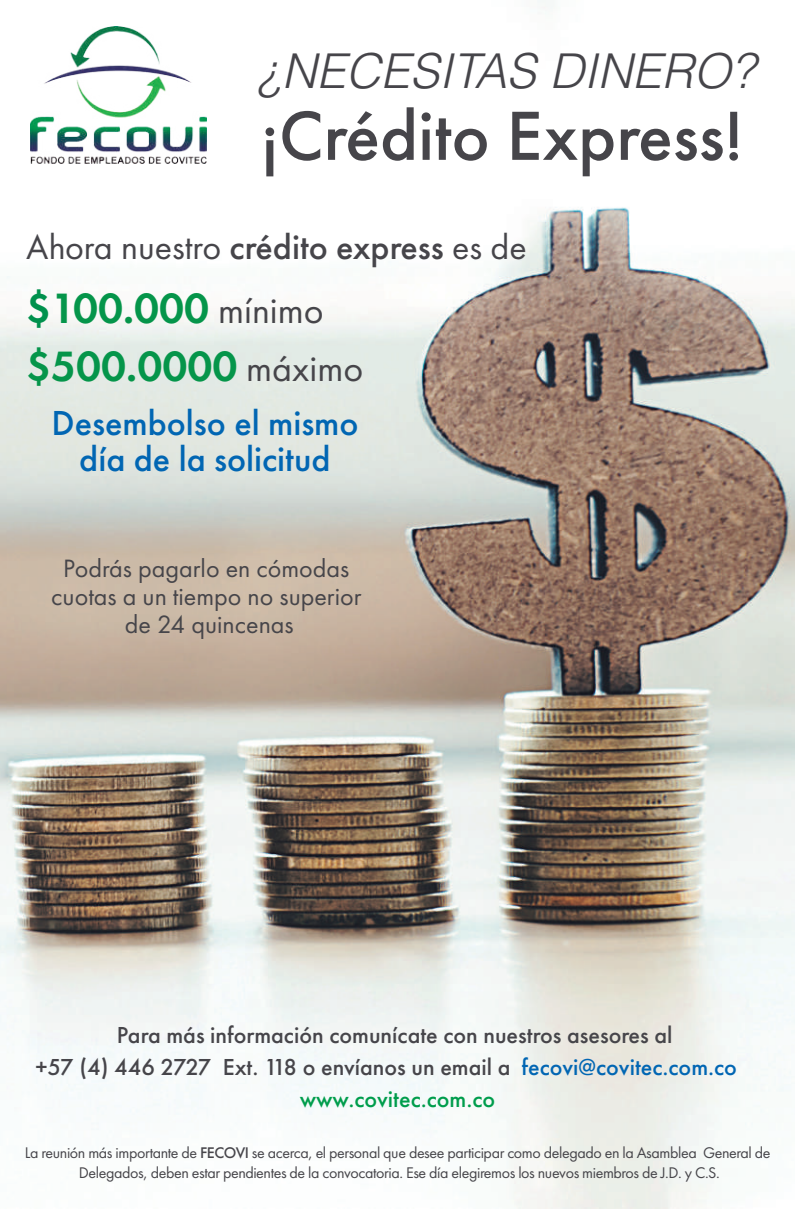
<style>
.page{position:relative;width:795px;height:1221px;background:#fff}
.page>*{position:absolute;margin:0;border:0;box-sizing:border-box;transform-origin:0 0}
.t1{font:500 72px "Futura PT";color:#46454a}
.t2{font:italic 300 48px "Helvetica";color:#46454a}
.t3{font:600 44px/58px "Futura PT";color:#05954a}
.t4{font:500 36px/36px "Futura PT";color:#0166b3;text-align:center}
.t5{font:36px "Futura PT";color:#46454a}
.t6{font:26px/28px "Futura PT";color:#46454a;text-align:center}
.t7{font:500 24px "Futura PT";color:#46454a}
.t8{font:500 24px "Futura PT";color:#009d4c}
.t9{font:16px/20px "Futura PT";letter-spacing:-.025em;color:#46454a;text-align:center}
.s1{font-weight:500}
.s2{color:#00914d}
.s3{font-weight:400;font-size:38px;color:#46454a}
.s4{color:#0166b3}
</style>
<div class="page">
<img style="left:0;top:0;width:795px;height:1208px">
<img style="left:30px;top:27px;width:176px;height:137px">
<h2 class="t2" style="left:258px;top:41px;width:498px">¿NECESITAS DINERO?</h2>
<h1 class="t1" style="left:261px;top:92px;width:483px">¡Crédito Express!</h1>
<h3 class="t5" style="left:26px;top:226px;width:502px">Ahora nuestro <span class="s1">crédito express</span> es de</h3>
<h3 class="t3" style="left:26px;top:279px;width:338px"><span class="s2">$</span>100.000 <span class="s3">mínimo </span>$500.0000 <span class="s3">máximo</span></h3>
<h3 class="t4" style="left:52px;top:404px;width:309px">Desembolso el mismo día de la solicitud</h3>
<h3 class="t6" style="left:51px;top:554px;width:312px">Podrás pagarlo en cómodas cuotas a un tiempo no superior de 24 quincenas</h3>
<h3 class="t7" style="left:117px;top:1020px;width:557px">Para más información comunícate con nuestros asesores al</h3>
<h3 class="t7" style="left:36px;top:1052px;width:703px">+57 (4) 446 2727 Ext. 118 o envíanos un email a <span class="s4">fecovi@covitec.com.co</span></h3>
<h3 class="t8" style="left:300px;top:1084px;width:197px">www.covitec.com.co</h3>
<p class="t9" style="left:25px;top:1142px;width:747px">La reunión más importante de <span class="s1">FECOVI</span> se acerca, el personal que desee participar como delegado en la Asamblea General de<br>Delegados, deben estar pendientes de la convocatoria. Ese día elegiremos los nuevos miembros de J.D. y C.S.</p>
</div>
